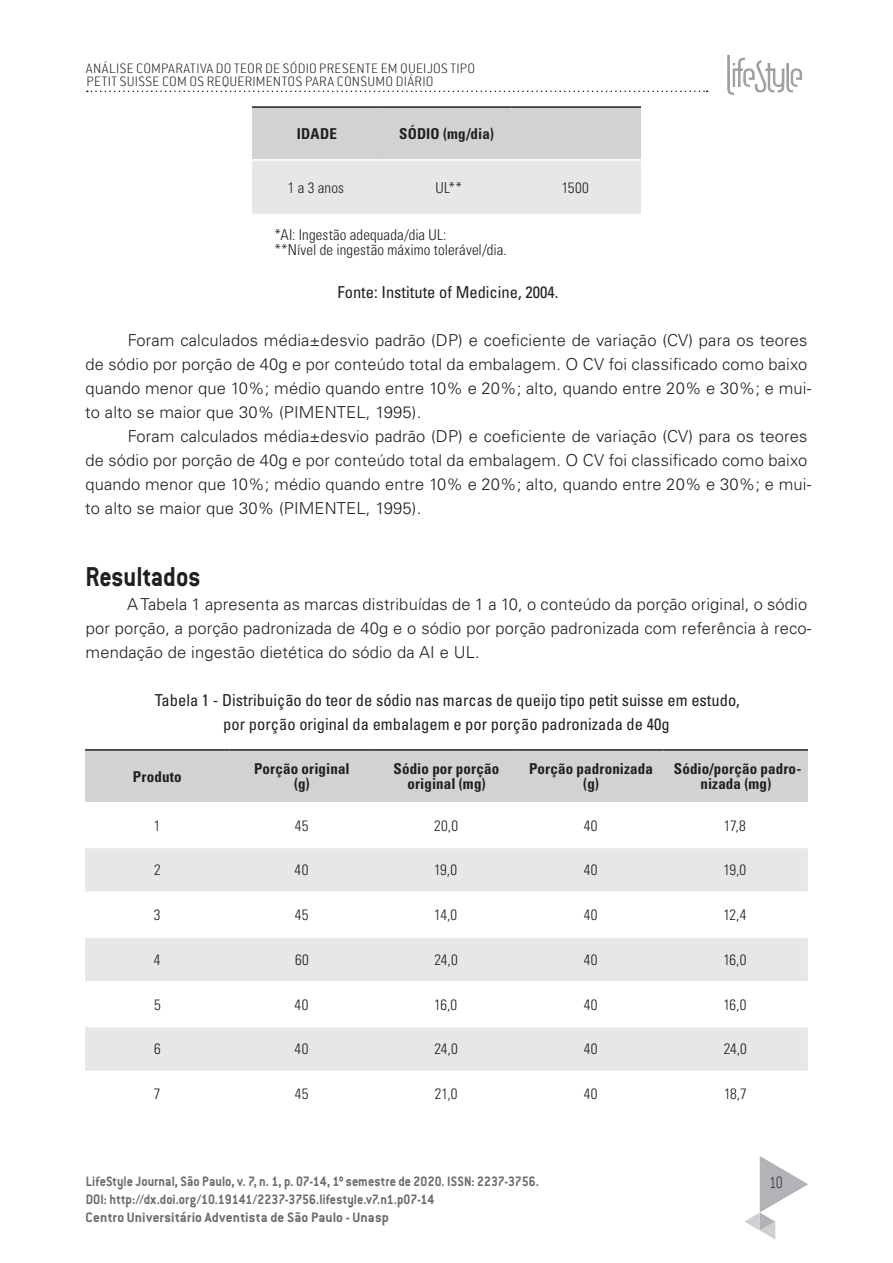
<style>
.page{position:relative;width:893px;height:1263px;background:#fff}
.page>*{position:absolute;margin:0;border:0;box-sizing:border-box;transform-origin:0 0}
.T1{font:700 30px "Conduit ITC Std";color:#231f20;scale:.9 1}
.t1{font:200 18px "Conduit ITC Std";color:#231f20;scale:.75 1}
.CORPO{font:300 16.5px/24px "Univers LT Std";letter-spacing:.01em;color:#231f20}
.Legenda{font:condensed 16.5px/24px "Univers LT Std";color:#231f20;text-align:center}
.t2{font:700 15px/18px "Conduit ITC Std";letter-spacing:.005em;color:#6c6d70;scale:.91 1}
.Celula{font:300 condensed 15px "Univers LT Std";letter-spacing:.005em;color:#231f20}
.Cabeçalho{font:700 condensed 15px/15px "Univers LT Std";letter-spacing:.01em;color:#231f20;text-align:center}
.t3{font:200 15px/13.5px "Conduit ITC Std";letter-spacing:.02em;color:#231f20}
</style>
<div class="page">
<svg style="left:744px;top:1156px;width:64px;height:83px"></svg>
<svg style="left:87px;top:91px;width:621px;height:1px"></svg>
<div style="left:727px;top:54px;width:77px;height:43px;background:#231f20;opacity:.75"></div>
<svg style="left:252px;top:108px;width:389px;height:106px;background:#dbdcde"></svg>
<hr style="left:252px;top:159px;width:130px;height:2px;background:#fff">
<hr style="left:382px;top:159px;width:129px;height:2px;background:#fff">
<hr style="left:511px;top:159px;width:130px;height:2px;background:#fff">
<hr style="left:252px;top:106px;width:130px;height:2px;background:#231f20">
<hr style="left:382px;top:106px;width:129px;height:2px;background:#231f20">
<hr style="left:511px;top:106px;width:130px;height:2px;background:#231f20">
<div style="left:85px;top:751px;width:723px;height:51px;background:#d1d2d4"></div>
<svg style="left:85px;top:848px;width:723px;height:222px;fill:#e6e7e9"></svg>
<hr style="left:85px;top:891px;width:145px;height:2px;background:#fff">
<hr style="left:230px;top:891px;width:144px;height:2px;background:#fff">
<hr style="left:374px;top:891px;width:145px;height:2px;background:#fff">
<hr style="left:519px;top:891px;width:144px;height:2px;background:#fff">
<hr style="left:663px;top:891px;width:145px;height:2px;background:#fff">
<hr style="left:85px;top:981px;width:145px;height:1px;background:#fff">
<hr style="left:230px;top:981px;width:144px;height:1px;background:#fff">
<hr style="left:374px;top:981px;width:145px;height:1px;background:#fff">
<hr style="left:519px;top:981px;width:144px;height:1px;background:#fff">
<hr style="left:663px;top:981px;width:145px;height:1px;background:#fff">
<hr style="left:85px;top:936px;width:145px;height:2px;background:#fff">
<hr style="left:230px;top:936px;width:144px;height:2px;background:#fff">
<hr style="left:374px;top:936px;width:145px;height:2px;background:#fff">
<hr style="left:519px;top:936px;width:144px;height:2px;background:#fff">
<hr style="left:663px;top:936px;width:145px;height:2px;background:#fff">
<hr style="left:85px;top:1026px;width:145px;height:1px;background:#fff">
<hr style="left:230px;top:1026px;width:144px;height:1px;background:#fff">
<hr style="left:374px;top:1026px;width:145px;height:1px;background:#fff">
<hr style="left:519px;top:1026px;width:144px;height:1px;background:#fff">
<hr style="left:663px;top:1026px;width:145px;height:1px;background:#fff">
<hr style="left:85px;top:749px;width:145px;height:2px;background:#231f20">
<hr style="left:230px;top:749px;width:144px;height:2px;background:#231f20">
<hr style="left:374px;top:749px;width:145px;height:2px;background:#231f20">
<hr style="left:519px;top:749px;width:144px;height:2px;background:#231f20">
<hr style="left:663px;top:749px;width:145px;height:2px;background:#231f20">
<p class="t3" style="left:86px;top:61px;width:391px">ANÁLISE COMPARATIVA DO TEOR DE SÓDIO PRESENTE EM QUEIJOS TIPO<br>PETIT SUISSE COM OS REQUERIMENTOS PARA CONSUMO DIÁRIO</p>
<p class="Cabeçalho" style="left:297px;top:126px;width:41px">IDADE</p>
<p class="Cabeçalho" style="left:399px;top:126px;width:96px">SÓDIO (mg/dia)</p>
<p class="Celula" style="left:288px;top:178px;width:58px">1 a 3 anos</p>
<p class="Celula" style="left:436px;top:178px;width:28px">UL**</p>
<p class="Celula" style="left:562px;top:178px;width:28px">1500</p>
<p class="Celula" style="left:274px;top:225px;width:174px">*AI: Ingestão adequada/dia UL:</p>
<p class="Celula" style="left:274px;top:240px;width:234px">**Nível de ingestão máximo tolerável/dia.</p>
<p class="Legenda" style="left:337px;top:280px;width:222px">Fonte: Institute of Medicine, 2004.</p>
<p class="CORPO" style="left:85px;top:328px;width:727px;text-indent:43px">Foram calculados média±desvio padrão (DP) e coeficiente de variação (CV) para os teores de sódio por porção de 40g e por conteúdo total da embalagem. O CV foi classificado como baixo quando menor que 10%; médio quando entre 10% e 20%; alto, quando entre 20% e 30%; e mui&shy;to alto se maior que 30% (PIMENTEL, 1995).</p>
<p class="CORPO" style="left:85px;top:424px;width:727px;text-indent:43px">Foram calculados média±desvio padrão (DP) e coeficiente de variação (CV) para os teores de sódio por porção de 40g e por conteúdo total da embalagem. O CV foi classificado como baixo quando menor que 10%; médio quando entre 10% e 20%; alto, quando entre 20% e 30%; e mui&shy;to alto se maior que 30% (PIMENTEL, 1995).</p>
<p class="T1" style="left:85px;top:559px;width:129px">Resultados</p>
<p class="CORPO" style="left:86px;top:592px;width:727px;text-indent:41px">A Tabela 1 apresenta as marcas distribuídas de 1 a 10, o conteúdo da porção original, o sódio por porção, a porção padronizada de 40g e o sódio por porção padronizada com referência à reco&shy;mendação de ingestão dietética do sódio da AI e UL.</p>
<p class="Legenda" style="left:155px;top:688px;width:587px">Tabela 1 - Distribuição do teor de sódio nas marcas de queijo tipo petit suisse em estudo, por porção original da embalagem e por porção padronizada de 40g</p>
<p class="Cabeçalho" style="left:133px;top:769px;width:50px">Produto</p>
<p class="Cabeçalho" style="left:254px;top:761px;width:97px">Porção original</p>
<p class="Cabeçalho" style="left:294px;top:776px;width:17px">(g)</p>
<p class="Cabeçalho" style="left:394px;top:761px;width:107px">Sódio por porção original (mg)</p>
<p class="Cabeçalho" style="left:529px;top:761px;width:125px">Porção padronizada (g)</p>
<p class="Cabeçalho" style="left:674px;top:761px;width:129px">Sódio/porção padro&shy;nizada (mg)</p>
<p class="Celula" style="left:154px;top:816px;width:8px">1</p>
<p class="Celula" style="left:295px;top:816px;width:15px">45</p>
<p class="Celula" style="left:434px;top:816px;width:25px">20,0</p>
<p class="Celula" style="left:584px;top:816px;width:15px">40</p>
<p class="Celula" style="left:724px;top:816px;width:23px">17,8</p>
<p class="Celula" style="left:154px;top:861px;width:8px">2</p>
<p class="Celula" style="left:295px;top:861px;width:15px">40</p>
<p class="Celula" style="left:434px;top:861px;width:24px">19,0</p>
<p class="Celula" style="left:584px;top:861px;width:15px">40</p>
<p class="Celula" style="left:723px;top:861px;width:24px">19,0</p>
<p class="Celula" style="left:154px;top:906px;width:8px">3</p>
<p class="Celula" style="left:295px;top:906px;width:15px">45</p>
<p class="Celula" style="left:434px;top:906px;width:25px">14,0</p>
<p class="Celula" style="left:584px;top:906px;width:15px">40</p>
<p class="Celula" style="left:723px;top:906px;width:25px">12,4</p>
<p class="Celula" style="left:154px;top:950px;width:8px">4</p>
<p class="Celula" style="left:295px;top:950px;width:15px">60</p>
<p class="Celula" style="left:435px;top:950px;width:25px">24,0</p>
<p class="Celula" style="left:584px;top:950px;width:15px">40</p>
<p class="Celula" style="left:723px;top:950px;width:24px">16,0</p>
<p class="Celula" style="left:154px;top:995px;width:8px">5</p>
<p class="Celula" style="left:295px;top:995px;width:15px">40</p>
<p class="Celula" style="left:434px;top:995px;width:24px">16,0</p>
<p class="Celula" style="left:584px;top:995px;width:15px">40</p>
<p class="Celula" style="left:723px;top:995px;width:24px">16,0</p>
<p class="Celula" style="left:154px;top:1040px;width:8px">6</p>
<p class="Celula" style="left:295px;top:1040px;width:15px">40</p>
<p class="Celula" style="left:435px;top:1040px;width:25px">24,0</p>
<p class="Celula" style="left:584px;top:1040px;width:15px">40</p>
<p class="Celula" style="left:724px;top:1040px;width:25px">24,0</p>
<p class="Celula" style="left:154px;top:1085px;width:8px">7</p>
<p class="Celula" style="left:295px;top:1085px;width:15px">45</p>
<p class="Celula" style="left:435px;top:1085px;width:24px">21,0</p>
<p class="Celula" style="left:584px;top:1085px;width:15px">40</p>
<p class="Celula" style="left:724px;top:1085px;width:24px">18,7</p>
<p class="t2" style="left:86px;top:1171px;width:499px">LifeStyle Journal, São Paulo, v. 7, n. 1, p. 07-14, 1º semestre de 2020. ISSN: 2237-3756.<br>DOI: http://dx.doi.org/10.19141/2237-3756.lifestyle.v7.n1.p07-14<br>Centro Universitário Adventista de São Paulo - Unasp</p>
<p class="t1" style="left:769px;top:1172px;width:19px">10</p>
</div>
